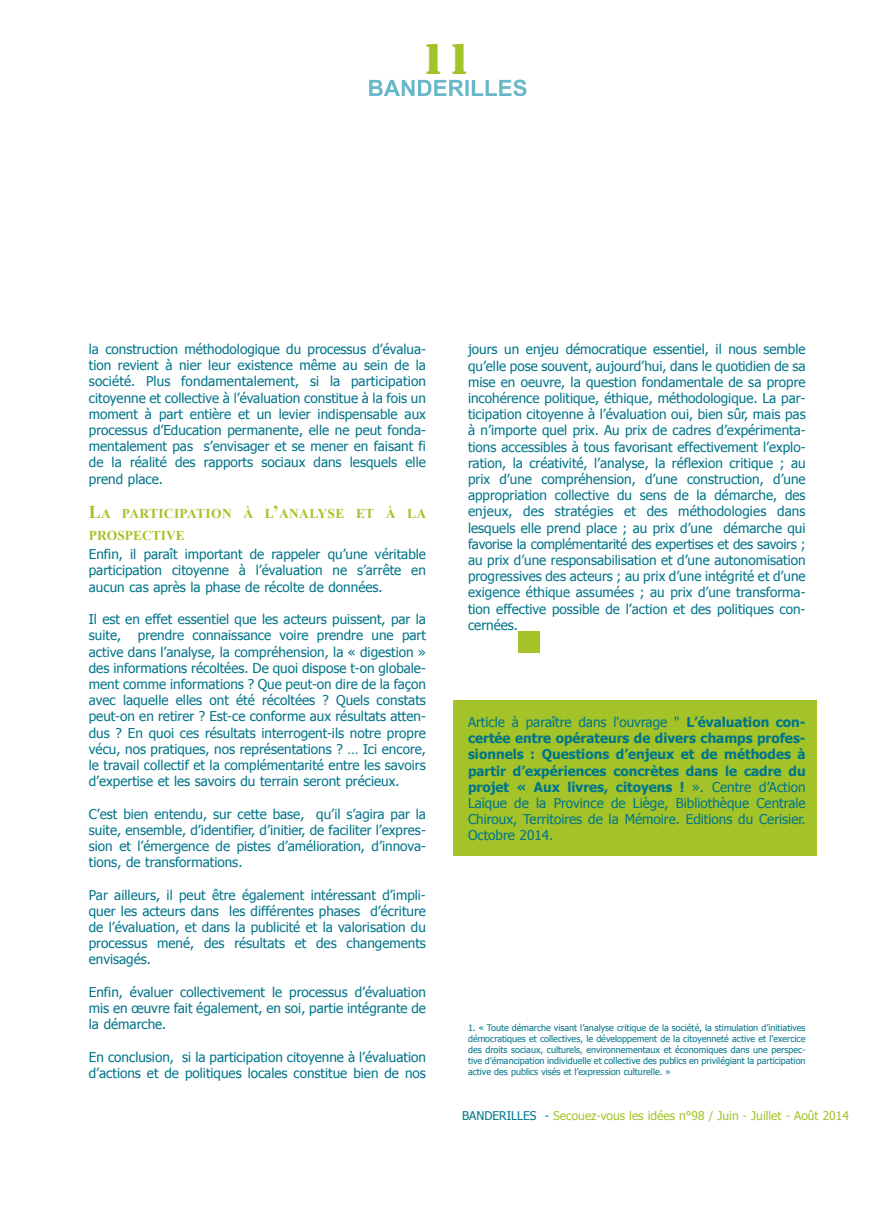
<style>
.page{position:relative;width:893px;height:1212px;background:#fff}
.page>*{position:absolute;margin:0;border:0;box-sizing:border-box;transform-origin:0 0}
.t1{font:45px "Stencil";color:#a3c329}
.t2{font:13.5px/16.2px "Tahoma";color:#00758a;text-align:justify}
.t3{font:700 13.5px/16.2px "Tahoma";color:#00758a;text-align:justify}
.t4{font:700 13.5px/21.6px "Times New Roman";letter-spacing:.01em;color:#a3c329}
.t5{font:12px "Tahoma";color:#a3c329}
.t6{font:9px/10.8px "Tahoma";color:#00758a;text-align:justify}
.s1{font-size:18px}
.s2{font-weight:400}
.s3{color:#00758a}
</style>
<div class="page">
<div style="left:453px;top:701px;width:364px;height:155px;background:#a3c329"></div>
<svg style="left:369px;top:80px;width:157px;height:16px"></svg>
<div style="left:518px;top:631px;width:21px;height:22px;background:#a3c329"></div>
<h1 class="t1" style="left:421px;top:41px;width:53px">11</h1>
<p class="t2" style="left:89px;top:341px;width:339px">la construction méthodologique du processus d’évalua&shy;tion revient à nier leur existence même au sein de la société. Plus fondamentalement, si la participation citoyenne et collective à l’évaluation constitue à la fois un moment à part entière et un levier indispensable aux processus d’Education permanente, elle ne peut fonda&shy;mentalement pas s’envisager et se mener en faisant fi de la réalité des rapports sociaux dans lesquels elle prend place.</p>
<p class="t4" style="left:89px;top:503px;width:339px"><span class="s1">L</span>A PARTICIPATION À L<span class="s1">’</span>ANALYSE ET À LA<br>PROSPECTIVE</p>
<p class="t2" style="left:89px;top:546px;width:339px">Enfin, il paraît important de rappeler qu’une véritable participation citoyenne à l’évaluation ne s’arrête en aucun cas après la phase de récolte de données.</p>
<p class="t2" style="left:89px;top:611px;width:339px">Il est en effet essentiel que les acteurs puissent, par la suite, prendre connaissance voire prendre une part active dans l’analyse, la compréhension, la « digestion » des informations récoltées. De quoi dispose t-on globale&shy;ment comme informations ? Que peut-on dire de la façon avec laquelle elles ont été récoltées ? Quels constats peut-on en retirer ? Est-ce conforme aux résultats atten&shy;dus ? En quoi ces résultats interrogent-ils notre propre vécu, nos pratiques, nos représentations ? … Ici encore, le travail collectif et la complémentarité entre les savoirs d’expertise et les savoirs du terrain seront précieux.</p>
<p class="t2" style="left:89px;top:805px;width:339px">C’est bien entendu, sur cette base, qu’il s’agira par la suite, ensemble, d’identifier, d’initier, de faciliter l’expres&shy;sion et l’émergence de pistes d’amélioration, d’innova&shy;tions, de transformations.</p>
<p class="t2" style="left:89px;top:886px;width:339px">Par ailleurs, il peut être également intéressant d’impli&shy;quer les acteurs dans les différentes phases d’écriture de l’évaluation, et dans la publicité et la valorisation du processus mené, des résultats et des changements envisagés.</p>
<p class="t2" style="left:89px;top:983px;width:339px">Enfin, évaluer collectivement le processus d’évaluation mis en œuvre fait également, en soi, partie intégrante de la démarche.</p>
<p class="t2" style="left:89px;top:1048px;width:339px">En conclusion, si la participation citoyenne à l’évaluation d’actions et de politiques locales constitue bien de nos</p>
<p class="t2" style="left:468px;top:341px;width:339px">jours un enjeu démocratique essentiel, il nous semble qu’elle pose souvent, aujourd’hui, dans le quotidien de sa mise en oeuvre, la question fondamentale de sa propre incohérence politique, éthique, méthodologique. La par&shy;ticipation citoyenne à l’évaluation oui, bien sûr, mais pas à n’importe quel prix. Au prix de cadres d’expérimenta&shy;tions accessibles à tous favorisant effectivement l’explo&shy;ration, la créativité, l’analyse, la réflexion critique ; au prix d’une compréhension, d’une construction, d’une appropriation collective du sens de la démarche, des enjeux, des stratégies et des méthodologies dans lesquels elle prend place ; au prix d’une démarche qui favorise la complémentarité des expertises et des savoirs ; au prix d’une responsabilisation et d’une autonomisation progressives des acteurs ; au prix d’une intégrité et d’une exigence éthique assumées ; au prix d’une transforma&shy;tion effective possible de l’action et des politiques con&shy;cernées.</p>
<p class="t3" style="left:468px;top:713px;width:339px"><span class="s2">Article à paraître dans l'ouvrage "</span> L’évaluation con&shy;certée entre opérateurs de divers champs profes&shy;sionnels : Questions d’enjeux et de méthodes à partir d’expériences concrètes dans le cadre du projet « Aux livres, citoyens ! <span class="s2">». Centre d’Action Laïque de la Province de Liège, Bibliothèque Centrale Chiroux, Territoires de la Mémoire. Editions du Cerisier.<br>Octobre 2014.</span></p>
<p class="t6" style="left:468px;top:1022px;width:339px">1. « Toute démarche visant l’analyse critique de la société, la stimulation d’initiatives démocratiques et collectives, le développement de la citoyenneté active et l’exercice des droits sociaux, culturels, environnementaux et économiques dans une perspec&shy;tive d’émancipation individuelle et collective des publics en privilégiant la participation active des publics visés et l’expression culturelle. »</p>
<p class="t5" style="left:462px;top:1107px;width:388px"><span class="s3">BANDERILLES -</span> Secouez-vous les idées n°98 / Juin - Juillet - Août 2014</p>
</div>
